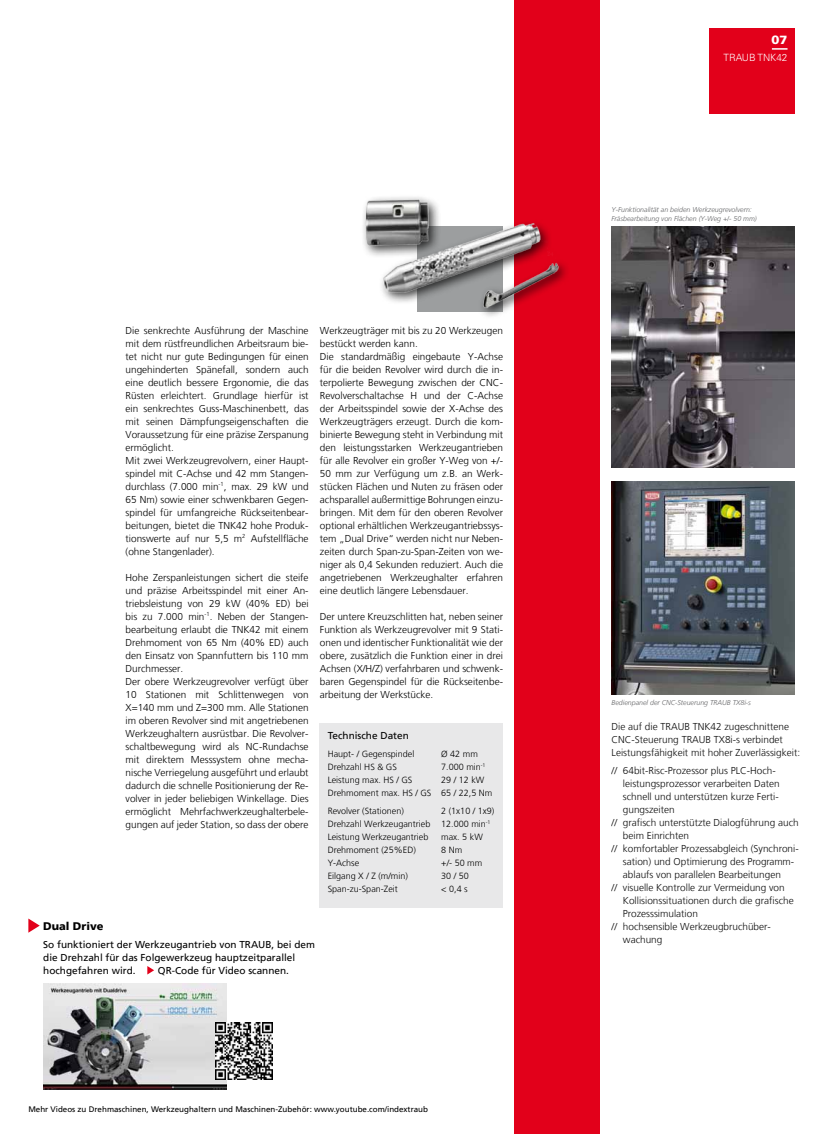
<style>
.page{position:relative;width:823px;height:1134px;background:#fff}
.page>*{position:absolute;margin:0;border:0;box-sizing:border-box;transform-origin:0 0}
.t1{font:900 12px "Univers LT Std";color:#fff}
.t2{font:900 11px "Frutiger LT";color:#000}
.subheadline_artikel{font:300 10px/13px "Frutiger LT";color:#000;text-align:justify}
.t3{font:10px/13px "Frutiger LT";color:#000}
.t4{font:300 10px "Univers LT Std";color:#fff}
.t5{font:300 9px "Frutiger LT";color:#000}
.t6{font:8px "Frutiger LT";color:#000}
.t7{font:italic 300 7px/8.4px "Frutiger LT";color:#646567}
</style>
<div class="page">
<div style="left:708px;top:28px;width:86px;height:85px;background:#e2001a"></div>
<svg style="left:771px;top:48px;width:16px;height:2px"></svg>
<div style="left:320px;top:723px;width:182px;height:184px;background:#e8e8e9"></div>
<div style="left:514px;top:0;width:86px;height:1134px;background:#e2001a"></div>
<img style="left:363px;top:197px;width:203px;height:119px">
<svg style="left:28px;top:918px;width:12px;height:15px"></svg>
<img style="left:611px;top:482px;width:183px;height:212px">
<img style="left:43px;top:984px;width:183px;height:105px">
<img style="left:215px;top:1023px;width:57px;height:57px">
<svg style="left:147px;top:966px;width:7px;height:8px"></svg>
<img style="left:611px;top:227px;width:183px;height:241px">
<p class="subheadline_artikel" style="left:125px;top:324px;width:184px">Die senkrechte Ausführung der Maschine mit dem rüstfreundlichen Arbeitsraum bie&shy;tet nicht nur gute Bedingungen für einen ungehinderten Spänefall, sondern auch eine deutlich bessere Ergonomie, die das Rüsten erleichtert. Grundlage hierfür ist ein senkrechtes Guss-Maschinenbett, das mit seinen Dämpfungseigenschaften die Voraussetzung für eine präzise Zerspanung ermöglicht.</p>
<p class="subheadline_artikel" style="left:125px;top:454px;width:184px">Mit zwei Werkzeugrevolvern, einer Haupt&shy;spindel mit C-Achse und 42 mm Stangen&shy;durchlass (7.000 min<sup>-1</sup>, max. 29 kW und 65 Nm) sowie einer schwenkbaren Gegen&shy;spindel für umfangreiche Rückseitenbear&shy;beitungen, bietet die TNK42 hohe Produk&shy;tionswerte auf nur 5,5 m<sup>2</sup> Aufstellfläche (ohne Stangenlader).</p>
<p class="subheadline_artikel" style="left:125px;top:571px;width:184px">Hohe Zerspanleistungen sichert die steife und präzise Arbeitsspindel mit einer An&shy;triebsleistung von 29 kW (40% ED) bei bis zu 7.000 min<sup>-1</sup>. Neben der Stangen&shy;bearbeitung erlaubt die TNK42 mit einem Drehmoment von 65 Nm (40% ED) auch den Einsatz von Spannfuttern bis 110 mm Durchmesser.</p>
<p class="subheadline_artikel" style="left:125px;top:675px;width:184px">Der obere Werkzeugrevolver verfügt über 10 Stationen mit Schlittenwegen von X=140 mm und Z=300 mm. Alle Stationen im oberen Revolver sind mit angetriebenen Werkzeughaltern ausrüstbar. Die Revolver&shy;schaltbewegung wird als NC-Rundachse mit direktem Messsystem ohne mecha&shy;nische Verriegelung ausgeführt und erlaubt dadurch die schnelle Positionierung der Re&shy;volver in jeder beliebigen Winkellage. Dies ermöglicht Mehrfachwerkzeughalterbele&shy;gungen auf jeder Station, so dass der obere</p>
<p class="subheadline_artikel" style="left:320px;top:324px;width:184px">Werkzeugträger mit bis zu 20 Werkzeugen bestückt werden kann.</p>
<p class="subheadline_artikel" style="left:320px;top:350px;width:184px">Die standardmäßig eingebaute Y-Achse für die beiden Revolver wird durch die in&shy;terpolierte Bewegung zwischen der CNC-Revolverschaltachse H und der C-Achse der Arbeitsspindel sowie der X-Achse des Werkzeugträgers erzeugt. Durch die kom&shy;binierte Bewegung steht in Verbindung mit den leistungsstarken Werkzeugantrieben für alle Revolver ein großer Y-Weg von +/- 50 mm zur Verfügung um z.B. an Werk&shy;stücken Flächen und Nuten zu fräsen oder achsparallel außermittige Bohrungen einzu&shy;bringen. Mit dem für den oberen Revolver optional erhältlichen Werkzeugantriebssys&shy;tem „Dual Drive“ werden nicht nur Neben&shy;zeiten durch Span-zu-Span-Zeiten von we&shy;niger als 0,4 Sekunden reduziert. Auch die angetriebenen Werkzeughalter erfahren eine deutlich längere Lebensdauer.</p>
<p class="subheadline_artikel" style="left:320px;top:610px;width:184px">Der untere Kreuzschlitten hat, neben seiner Funktion als Werkzeugrevolver mit 9 Stati&shy;onen und identischer Funktionalität wie der obere, zusätzlich die Funktion einer in drei Achsen (X/H/Z) verfahrbaren und schwenk&shy;baren Gegenspindel für die Rückseitenbe&shy;arbeitung der Werkstücke.</p>
<p class="t3" style="left:327px;top:729px;width:82px">Technische Daten</p>
<p class="t5" style="left:327px;top:749px;width:88px">Haupt- / Gegenspindel</p>
<p class="t5" style="left:441px;top:749px;width:38px">Ø 42 mm</p>
<p class="t5" style="left:327px;top:762px;width:71px">Drehzahl HS &amp; GS</p>
<p class="t5" style="left:441px;top:762px;width:46px">7.000 min<sup>-1</sup></p>
<p class="t5" style="left:327px;top:775px;width:86px">Leistung max. HS / GS</p>
<p class="t5" style="left:441px;top:775px;width:45px">29 / 12 kW</p>
<p class="t5" style="left:327px;top:788px;width:166px">Drehmoment max. HS / GS 65 / 22,5 Nm</p>
<p class="t5" style="left:327px;top:806px;width:78px">Revolver (Stationen)</p>
<p class="t5" style="left:441px;top:806px;width:55px">2 (1x10 / 1x9)</p>
<p class="t5" style="left:327px;top:819px;width:164px">Drehzahl Werkzeugantrieb 12.000 min<sup>-1</sup></p>
<p class="t5" style="left:327px;top:832px;width:102px">Leistung Werkzeugantrieb</p>
<p class="t5" style="left:441px;top:832px;width:43px">max. 5 kW</p>
<p class="t5" style="left:327px;top:845px;width:90px">Drehmoment (25%ED)</p>
<p class="t5" style="left:441px;top:845px;width:23px">8 Nm</p>
<p class="t5" style="left:327px;top:858px;width:33px">Y-Achse</p>
<p class="t5" style="left:441px;top:858px;width:42px">+/- 50 mm</p>
<p class="t5" style="left:327px;top:871px;width:82px">Eilgang X / Z (m/min)</p>
<p class="t5" style="left:441px;top:871px;width:29px">30 / 50</p>
<p class="t5" style="left:327px;top:884px;width:72px">Span-zu-Span-Zeit</p>
<p class="t5" style="left:441px;top:884px;width:28px">&lt; 0,4 s</p>
<p class="t2" style="left:43px;top:919px;width:62px">Dual Drive</p>
<p class="t3" style="left:43px;top:938px;width:273px">So funktioniert der Werkzeugantrieb von TRAUB, bei dem die Drehzahl für das Folgewerkzeug hauptzeitparallel hochgefahren wird.</p>
<p class="t3" style="left:158px;top:964px;width:132px">QR-Code für Video scannen.</p>
<p class="t6" style="left:28px;top:1104px;width:401px">Mehr Videos zu Drehmaschinen, Werkzeughaltern und Maschinen-Zubehör: www.youtube.com/indextraub</p>
<p class="t1" style="left:771px;top:32px;width:18px">07</p>
<p class="t4" style="left:723px;top:51px;width:65px">TRAUB TNK42</p>
<p class="t7" style="left:611px;top:206px;width:147px">Y-Funktionalität an beiden Werkzeugrevolvern:<br>Fräsbearbeitung von Flächen (Y-Weg +/- 50 mm)</p>
<p class="t7" style="left:611px;top:699px;width:141px">Bedienpanel der CNC-Steuerung TRAUB TX8i-s</p>
<p class="subheadline_artikel" style="left:611px;top:721px;width:190px;text-align:left">Die auf die TRAUB TNK42 zugeschnittene<br>CNC-Steuerung TRAUB TX8i-s verbindet<br>Leistungsfähigkeit mit hoher Zuverlässigkeit:</p>
<p class="subheadline_artikel" style="left:611px;top:765px;width:166px">// 64bit-Risc-Prozessor plus PLC-Hoch-</p>
<p class="subheadline_artikel" style="left:622px;top:778px;width:158px">leistungsprozessor verarbeiten Daten</p>
<p class="subheadline_artikel" style="left:622px;top:791px;width:157px">schnell und unterstützen kurze Ferti-</p>
<p class="subheadline_artikel" style="left:622px;top:804px;width:53px">gungszeiten</p>
<p class="subheadline_artikel" style="left:611px;top:817px;width:188px">// grafisch unterstützte Dialogführung auch</p>
<p class="subheadline_artikel" style="left:622px;top:830px;width:68px">beim Einrichten</p>
<p class="subheadline_artikel" style="left:611px;top:843px;width:188px">// komfortabler Prozessabgleich (Synchroni-</p>
<p class="subheadline_artikel" style="left:622px;top:856px;width:172px">sation) und Optimierung des Programm-</p>
<p class="subheadline_artikel" style="left:622px;top:869px;width:159px">ablaufs von parallelen Bearbeitungen</p>
<p class="subheadline_artikel" style="left:611px;top:882px;width:175px">// visuelle Kontrolle zur Vermeidung von</p>
<p class="subheadline_artikel" style="left:622px;top:895px;width:172px">Kollisionssituationen durch die grafische</p>
<p class="subheadline_artikel" style="left:622px;top:908px;width:76px">Prozesssimulation</p>
<p class="subheadline_artikel" style="left:611px;top:921px;width:161px">// hochsensible Werkzeugbruchüber-</p>
<p class="subheadline_artikel" style="left:622px;top:934px;width:41px">wachung</p>
</div>
